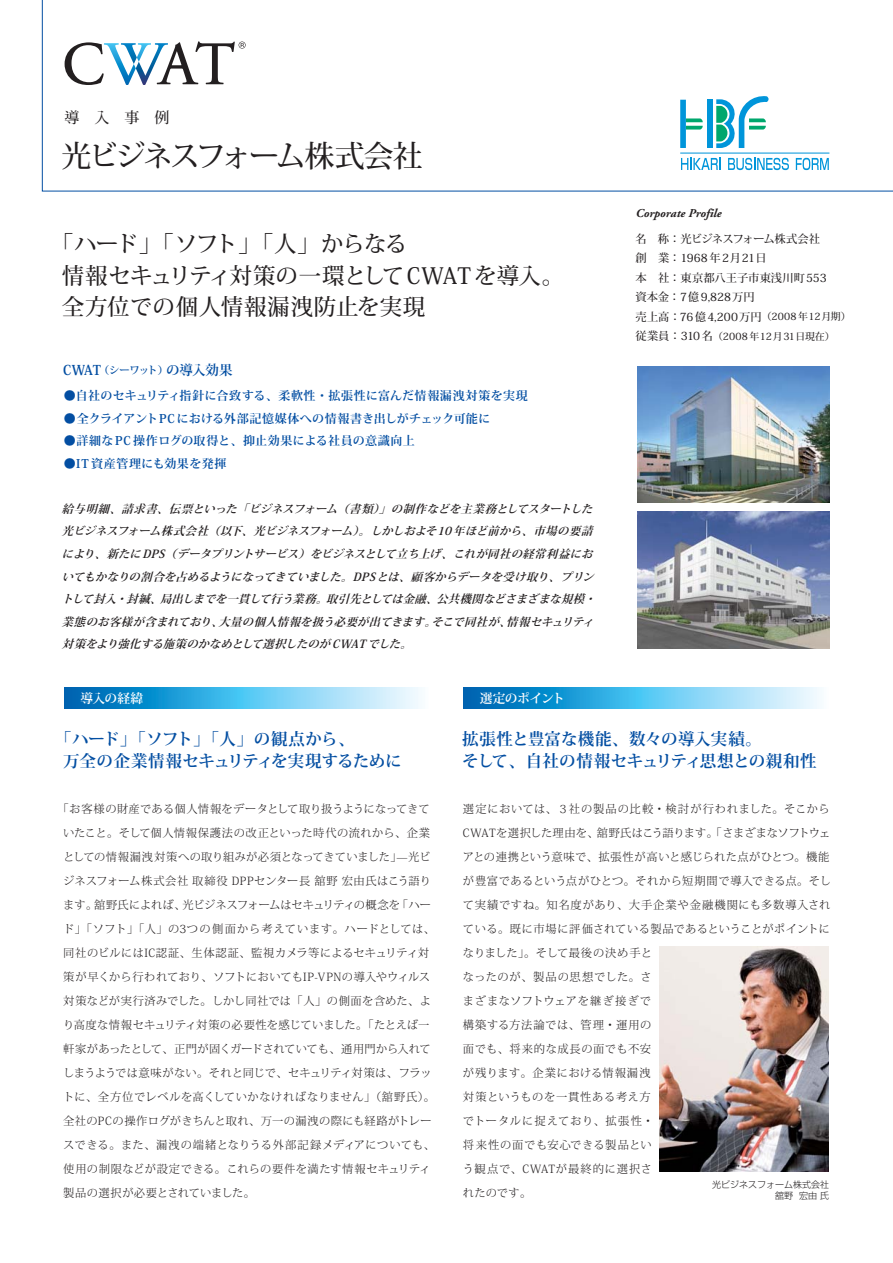
<style>
.page{position:relative;width:893px;height:1263px;background:#fff}
.page>*{position:absolute;margin:0;border:0;box-sizing:border-box;transform-origin:0 0}
.t1{font:30px "Koz Min Pro Medium 90 pv RKSJ H";letter-spacing:-.085em;color:#231f20}
.t2{font:22.5px/31.5px "Koz Min Pro Medium 90 pv RKSJ H";letter-spacing:-.01em;color:#231f20}
.t3{font:16.5px/22.5px "Koz Min Pro Bold 90 pv RKSJ H";color:#034ea2}
.t4{font:15px "Koz Min Pro Medium 90 pv RKSJ H";color:#231f20}
.t5{font:13.5px "Koz Min Pro Bold 90 pv RKSJ H";color:#034ea2}
.t6{font:12.75px "Koz Min Pro Bold 90 pv RKSJ H";letter-spacing:-.045em;color:#fff}
.t7{font:12px "Koz Min Pro Bold 90 pv RKSJ H";letter-spacing:.03em;color:#034ea2}
.t8{font:12px "Koz Min Pro Bold 90 pv RKSJ H";letter-spacing:.01em;color:#034ea2}
.t9{font:italic 700 12px "Adobe Garamond";color:#231f20}
.t10{font:12px "Koz Min Pro Bold 90 pv RKSJ H";letter-spacing:.05em;color:#034ea2}
.t11{font:11.25px/24px "Koz Min Pro Light 90 pv RKSJ H";letter-spacing:.03em;color:#231f20}
.t12{font:italic 11.25px/22.5px "Koz Min Pro Bold 90 pv RKSJ H";letter-spacing:.045em;color:#231f20}
.t13{font:11.25px/19.5px "Koz Min Pro Medium 90 pv RKSJ H";color:#231f20}
.t14{font:9.9px "Koz Min Pro Medium 90 pv RKSJ H";letter-spacing:.02em;color:#231f20}
.t15{font:9px/10.8px "Shin Go Light 83 pv RKSJ H";color:#242122;text-align:right}
.s1{font-size:9.9px}
.s2{font-size:11.25px}
.s3{font-size:10.5px}
</style>
<div class="page">
<img style="left:660px;top:947px;width:168px;height:225px">
<svg style="left:64px;top:688px;width:356px;height:21px;background:#5db8e4"></svg>
<svg style="left:463px;top:688px;width:357px;height:21px;background:#5db8e4"></svg>
<svg style="left:42px;top:0;width:851px;height:192px"></svg>
<img style="left:637px;top:512px;width:192px;height:136px">
<img style="left:637px;top:366px;width:192px;height:137px">
<svg style="left:680px;top:100px;width:23px;height:48px"></svg>
<svg style="left:716px;top:95px;width:52px;height:53px"></svg>
<div style="left:707px;top:99px;width:5px;height:49px;background:#0095da"></div>
<hr style="left:680px;top:153px;width:149px;height:1px;background:#0095da">
<svg style="left:681px;top:158px;width:40px;height:12px"></svg>
<svg style="left:728px;top:158px;width:61px;height:12px"></svg>
<svg style="left:796px;top:158px;width:33px;height:12px"></svg>
<p class="t4" style="left:65px;top:111px;width:106px">導　入　事　例</p>
<p class="t1" style="left:62px;top:144px;width:363px">光ビジネスフォーム株式会社</p>
<p class="t9" style="left:636px;top:208px;width:87px">Corporate Profile</p>
<p class="t2" style="left:62px;top:231px;width:504px;text-indent:-11px">「ハード」「ソフト」「人」からなる<br>情報セキュリティ対策の一環としてCWATを導入。全方位での個人情報漏洩防止を実現</p>
<p class="t13" style="left:635px;top:230px;width:217px">名　称：光ビジネスフォーム株式会社<br>創　業：1968年2月21日<br>本　社：東京都八王子市東浅川町553<br>資本金：7億 9,828万円<br>売上高：76億4,200万円<span class="s1">（2008年12月期）</span></p>
<p class="t14" style="left:635px;top:332px;width:201px"><span class="s2">従業員：310名</span>（2008年12月31日現在）</p>
<p class="t5" style="left:63px;top:365px;width:171px">CWAT<span class="s3">（シーワット）</span>の導入効果</p>
<p class="t7" style="left:64px;top:391px;width:465px">●自社のセキュリティ指針に合致する、柔軟性・拡張性に富んだ情報漏洩対策を実現</p>
<p class="t8" style="left:64px;top:414px;width:428px">●全クライアントPCにおける外部記憶媒体への情報書き出しがチェック可能に</p>
<p class="t7" style="left:64px;top:436px;width:352px">●詳細な PC 操作ログの取得と、抑止効果による社員の意識向上</p>
<p class="t10" style="left:64px;top:459px;width:164px">●IT 資産管理にも効果を発揮</p>
<p class="t12" style="left:62px;top:499px;width:538px">給与明細、請求書、伝票といった「ビジネスフォーム（書類）」の制作などを主業務としてスタートした光ビジネスフォーム株式会社（以下、光ビジネスフォーム）。しかしおよそ10 年ほど前から、市場の要請により、新たに DPS（データプリントサービス）をビジネスとして立ち上げ、これが同社の経常利益においてもかなりの割合を占めるようになってきていました。DPSとは、顧客からデータを受け取り、プリントして封入・封緘、局出しまでを一貫して行う業務。取引先としては金融、公共機関などさまざまな規模・業態のお客様が含まれており、大量の個人情報を扱う必要が出てきます。そこで同社が、情報セキュリティ対策をより強化する施策のかなめとして選択したのが CWAT でした。</p>
<p class="t6" style="left:81px;top:693px;width:64px">導入の経緯</p>
<p class="t3" style="left:63px;top:730px;width:340px;text-indent:-8px">「ハード」「ソフト」「人」の観点から、<br>万全の企業情報セキュリティを実現するために</p>
<p class="t11" style="left:63px;top:799px;width:373px;text-indent:-6px">「お客様の財産である個人情報をデータとして取り扱うようになってきていたこと。そして個人情報保護法の改正といった時代の流れから、企業としての情報漏洩対策への取り組みが必須となってきていました」̶光ビジネスフォーム株式会社 取締役 DPPセンター長 舘野 宏由氏はこう語ります。舘野氏によれば、光ビジネスフォームはセキュリティの概念を「ハード」「ソフト」「人」の3つの側面から考えています。ハードとしては、同社のビルにはIC認証、生体認証、監視カメラ等によるセキュリティ対策が早くから行われており、ソフトにおいてもIP-VPNの導入やウィルス対策などが実行済みでした。しかし同社では「人」の側面を含めた、より高度な情報セキュリティ対策の必要性を感じていました。「たとえば一軒家があったとして、正門が固くガードされていても、通用門から入れてしまうようでは意味がない。それと同じで、セキュリティ対策は、フラットに、全方位でレベルを高くしていかなければなりません」（舘野氏）。全社のPCの操作ログがきちんと取れ、万一の漏洩の際にも経路がトレースできる。また、漏洩の端緒となりうる外部記録メディアについても、使用の制限などが設定できる。これらの要件を満たす情報セキュリティ製品の選択が必要とされていました。</p>
<p class="t6" style="left:480px;top:693px;width:87px">選定のポイント</p>
<p class="t3" style="left:462px;top:729px;width:356px">拡張性と豊富な機能、数々の導入実績。<br>そして、自社の情報セキュリティ思想との親和性</p>
<p class="t11" style="left:463px;top:798px;width:370px">選定においては、３社の製品の比較・検討が行われました。そこから<br>CWATを選択した理由を、舘野氏はこう語ります。「さまざまなソフトウェアとの連携という意味で、拡張性が高いと感じられた点がひとつ。機能が豊富であるという点がひとつ。それから短期間で導入できる点。そして実績ですね。知名度があり、大手企業や金融機関にも多数導入されている。既に市場に評価されている製品であるということがポイントになりました」。そして最後の決め手と<br>なったのが、製品の思想でした。さ<br>まざまなソフトウェアを継ぎ接ぎで<br>構築する方法論では、管理・運用の<br>面でも、将来的な成長の面でも不安<br>が残ります。企業における情報漏洩<br>対策というものを一貫性ある考え方<br>でトータルに捉えており、拡張性・<br>将来性の面でも安心できる製品とい<br>う観点で、CWATが最終的に選択さ<br>れたのです。</p>
<p class="t15" style="left:712px;top:1181px;width:118px">光ビジネスフォーム株式会社舘野 宏由 氏</p>
</div>
